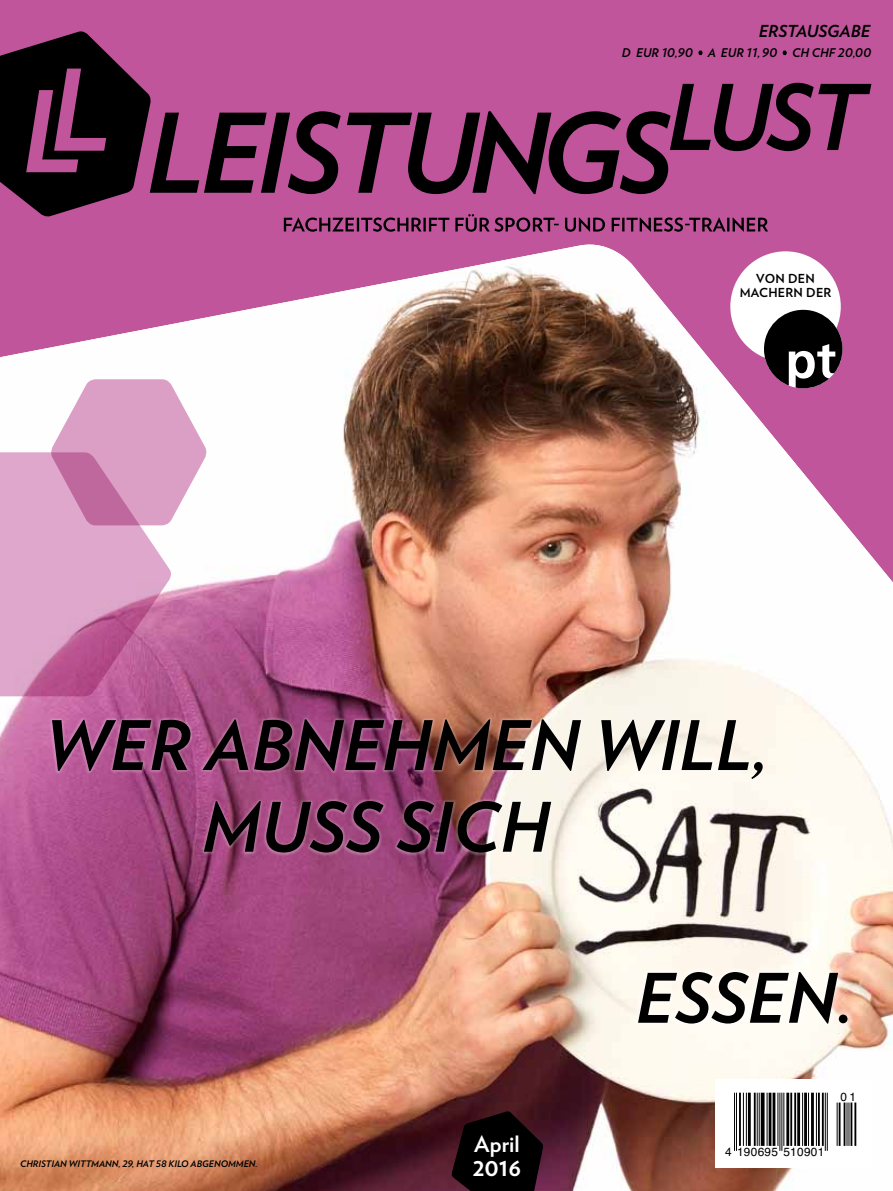
<style>
.page{position:relative;width:893px;height:1191px;background:#c1559c}
.page>*{position:absolute;margin:0;border:0;box-sizing:border-box;transform-origin:0 0}
.t1{font:italic 700 68.1px/81.6px "Verlag";color:#000}
.t2{font:700 25.5px "Verlag";color:#fff}
.t3{font:700 22.5px "Verlag";color:#fff}
.t4{font:italic 700 16.5px "Verlag";color:#000}
.t5{font:700 12.45px/14.7px "Verlag";letter-spacing:.02em;color:#000;text-align:center}
.t6{font:italic 700 12px "Verlag";color:#000}
.t7{font:11.85px "Helvetica";letter-spacing:.025em;color:#000}
.t8{font:italic 700 9px "Verlag";color:#000}
</style>
<div class="page">
<img style="left:0;top:244px;width:893px;height:947px">
<svg style="left:0;top:379px;width:208px;height:317px;background:#d9a0c4"></svg>
<div style="left:730px;top:251px;width:111px;height:111px;background:#fff;border-radius:50%"></div>
<svg style="left:764px;top:310px;width:78px;height:78px"></svg>
<div style="left:796px;top:356px;width:11px;height:17px;background:#000;border-radius:50%"></div>
<div style="left:48px;top:716px;width:718px;height:140px;background:#fff;opacity:.25"></div>
<div style="left:630px;top:964px;width:225px;height:67px;background:#fff;opacity:.38"></div>
<svg style="left:451px;top:1110px;width:92px;height:81px;background:#120509"></svg>
<svg style="left:715px;top:1079px;width:156px;height:88px;background:#f1f1f1"></svg>
<hr style="left:734px;top:1092px;width:1px;height:58px;background:#000">
<hr style="left:736px;top:1092px;width:1px;height:58px;background:#000">
<hr style="left:739px;top:1092px;width:2px;height:53px;background:#000">
<hr style="left:743px;top:1092px;width:1px;height:53px;background:#000">
<hr style="left:746px;top:1092px;width:1px;height:53px;background:#000">
<hr style="left:748px;top:1092px;width:3px;height:53px;background:#000">
<hr style="left:754px;top:1092px;width:2px;height:53px;background:#000">
<hr style="left:757px;top:1092px;width:1px;height:53px;background:#000">
<hr style="left:759px;top:1092px;width:1px;height:53px;background:#000">
<hr style="left:761px;top:1092px;width:3px;height:53px;background:#000">
<hr style="left:767px;top:1092px;width:1px;height:53px;background:#000">
<hr style="left:769px;top:1092px;width:2px;height:53px;background:#000">
<hr style="left:773px;top:1092px;width:2px;height:53px;background:#000">
<hr style="left:777px;top:1092px;width:1px;height:53px;background:#000">
<hr style="left:779px;top:1092px;width:1px;height:58px;background:#000">
<hr style="left:781px;top:1092px;width:1px;height:58px;background:#000">
<hr style="left:783px;top:1092px;width:1px;height:53px;background:#000">
<hr style="left:786px;top:1092px;width:3px;height:53px;background:#000">
<hr style="left:790px;top:1092px;width:2px;height:53px;background:#000">
<hr style="left:794px;top:1092px;width:2px;height:53px;background:#000">
<hr style="left:797px;top:1092px;width:3px;height:53px;background:#000">
<hr style="left:802px;top:1092px;width:1px;height:53px;background:#000">
<hr style="left:804px;top:1092px;width:3px;height:53px;background:#000">
<hr style="left:808px;top:1092px;width:1px;height:53px;background:#000">
<hr style="left:811px;top:1092px;width:3px;height:53px;background:#000">
<hr style="left:816px;top:1092px;width:1px;height:53px;background:#000">
<hr style="left:818px;top:1092px;width:2px;height:53px;background:#000">
<hr style="left:822px;top:1092px;width:2px;height:53px;background:#000">
<hr style="left:825px;top:1092px;width:1px;height:58px;background:#000">
<hr style="left:827px;top:1092px;width:1px;height:58px;background:#000">
<hr style="left:837px;top:1102px;width:1px;height:43px;background:#000">
<hr style="left:839px;top:1102px;width:1px;height:43px;background:#000">
<hr style="left:844px;top:1102px;width:1px;height:43px;background:#000">
<hr style="left:847px;top:1102px;width:1px;height:43px;background:#000">
<hr style="left:848px;top:1102px;width:1px;height:43px;background:#000">
<hr style="left:850px;top:1102px;width:2px;height:43px;background:#000">
<hr style="left:854px;top:1102px;width:2px;height:43px;background:#000">
<svg style="left:0;top:31px;width:151px;height:186px"></svg>
<svg style="left:150px;top:111px;width:520px;height:83px"></svg>
<svg style="left:670px;top:83px;width:201px;height:68px"></svg>
<svg style="left:284px;top:214px;width:484px;height:18px"></svg>
<svg style="left:698px;top:51px;width:5px;height:4px"></svg>
<svg style="left:782px;top:51px;width:5px;height:4px"></svg>
<h3 class="t4" style="left:759px;top:18px;width:113px">ERSTAUSGABE</h3>
<h3 class="t6" style="left:622px;top:43px;width:23px">D EUR</h3>
<h3 class="t6" style="left:662px;top:43px;width:68px">10,90 A EUR</h3>
<h3 class="t6" style="left:747px;top:43px;width:126px">11, 90 CH CHF 20,00</h3>
<h3 class="t5" style="left:740px;top:270px;width:93px">VON DEN<br>MACHERN DER</h3>
<h1 class="t1" style="left:202px;top:700px;width:568px;text-indent:-157px">WER ABNEHMEN WILL,<br>MUSS SICH</h1>
<h1 class="t1" style="left:635px;top:953px;width:220px">ESSEN.</h1>
<p class="t8" style="left:20px;top:1156px;width:239px">CHRISTIAN WITTMANN, 29, HAT 58 KILO ABGENOMMEN.</p>
<h3 class="t3" style="left:474px;top:1126px;width:47px">APRIL</h3>
<h2 class="t2" style="left:473px;top:1146px;width:50px">2016</h2>
<h3 class="t7" style="left:725px;top:1142px;width:101px">4 190695 510901</h3>
<h3 class="t7" style="left:841px;top:1087px;width:17px">01</h3>
</div>
